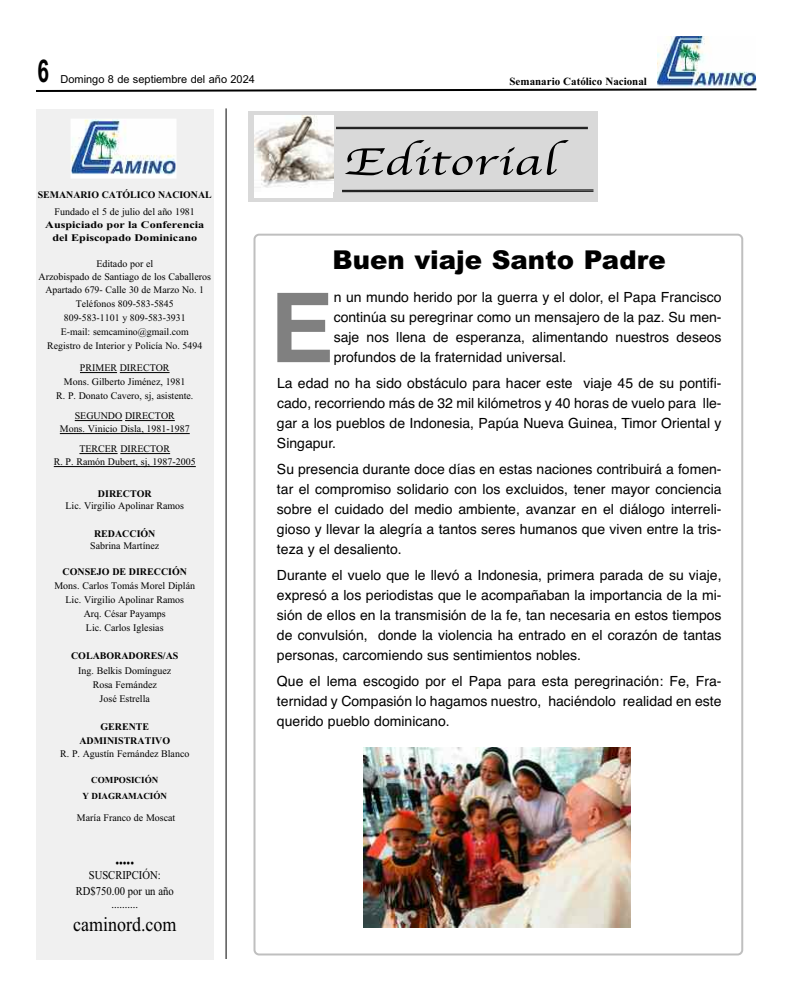
<style>
.page{position:relative;width:792px;height:1008px;background:#fff}
.page>*{position:absolute;margin:0;border:0;box-sizing:border-box;transform-origin:0 0}
.t1{font:700 96.2px "Helvetica";color:#808080}
.t2{font:39.9px "Apple Chancery";letter-spacing:.015em;color:#000;scale:1.35 1}
.t3{font:700 31.5px "Arial";color:#000;scale:.67 1}
.t4{font:900 26px "Arial";color:#000}
.t5{font:20.1px "Times New Roman";color:#000;scale:.89 1}
.t6{font:14px/20px "Helvetica";color:#000;text-align:justify}
.t7{font:11.9px/16px "Times New Roman";color:#000;text-align:center;scale:.89 1}
.t8{font:italic 11.9px "Times New Roman";color:#000;scale:.89 1}
.t9{font:11px "Arial";color:#000}
.t10{font:700 11px "Times New Roman";color:#000}
.t11{font:10.1px/14px "Times New Roman";color:#000;text-align:center}
.t12{font:700 10.1px/14px "Times New Roman";color:#000;text-align:center}
.t13{font:700 10.1px/13px "Times New Roman";color:#000;text-align:center;scale:1.2 1}
.t14{font:10px/14px "Times New Roman";color:#000;text-align:center}
.t15{font:700 10px "Times New Roman";color:#000}
.t16{font:700 9.2px/16px "Times New Roman";color:#000;text-align:center}
</style>
<div class="page">
<svg style="left:254px;top:234px;width:489px;height:722px"></svg>
<svg style="left:36px;top:88px;width:721px;height:4px"></svg>
<div style="left:248px;top:111px;width:350px;height:91px;background:#d9d9d9"></div>
<div style="left:36px;top:109px;width:178px;height:851px;background:#f0f0f0"></div>
<hr style="left:80px;top:372px;width:37px;height:1px;background:#000">
<hr style="left:120px;top:372px;width:50px;height:1px;background:#000">
<hr style="left:75px;top:420px;width:47px;height:1px;background:#000">
<hr style="left:125px;top:420px;width:50px;height:1px;background:#000">
<hr style="left:60px;top:433px;width:130px;height:1px;background:#000">
<hr style="left:79px;top:453px;width:39px;height:1px;background:#000">
<hr style="left:120px;top:453px;width:50px;height:1px;background:#000">
<hr style="left:54px;top:466px;width:142px;height:1px;background:#000">
<img style="left:73px;top:121px;width:101px;height:55px">
<div style="left:71px;top:119px;width:105px;height:59px;border:1px solid #fff"></div>
<div style="left:255px;top:115px;width:78px;height:83px;background:#fff"></div>
<img style="left:255px;top:115px;width:78px;height:73px">
<svg style="left:342px;top:189px;width:252px;height:3px"></svg>
<hr style="left:336px;top:127px;width:252px;height:1px;background:#000">
<hr style="left:336px;top:128px;width:252px;height:1px;background:#000">
<hr style="left:226px;top:108px;width:1px;height:851px;background:#000">
<img style="left:657px;top:36px;width:99px;height:51px">
<img style="left:363px;top:748px;width:268px;height:180px">
<h3 class="t3" style="left:37px;top:53px;width:19px">6</h3>
<p class="t9" style="left:61px;top:73px;width:196px">Domingo 8 de septiembre del año 2024</p>
<p class="t10" style="left:510px;top:74px;width:139px">Semanario Católico Nacional</p>
<h2 class="t2" style="left:344px;top:137px;width:159px">Editorial</h2>
<p class="t15" style="left:38px;top:189px;width:175px">SEMANARIO CATÓLICO NACIONAL</p>
<p class="t11" style="left:55px;top:205px;width:142px">Fundado el 5 de julio del año 1981</p>
<p class="t13" style="left:45px;top:218px;width:134px">Auspiciado por la Conferencia del Episcopado Dominicano</p>
<p class="t11" style="left:39px;top:257px;width:174px;line-height:13px">Editado por el<br>Arzobispado de Santiago de los Caballeros</p>
<p class="t14" style="left:45px;top:283px;width:160px">Apartado 679- Calle 30 de Marzo No. 1<br>Teléfonos 809-583-5845<br>809-583-1101 y 809-583-3931<br>E-mail: semcamino@gmail.com<br>Registro de Interior y Policía No. 5494</p>
<p class="t11" style="left:56px;top:361px;width:139px">PRIMER DIRECTOR<br>Mons. Gilberto Jiménez, 1981<br>R. P. Donato Cavero, sj, asistente.</p>
<p class="t11" style="left:60px;top:409px;width:131px;line-height:13px">SEGUNDO DIRECTOR<br>Mons. Vinicio Disla, 1981-1987</p>
<p class="t11" style="left:54px;top:442px;width:144px;line-height:13px">TERCER DIRECTOR<br>R. P. Ramón Dubert, sj, 1987-2005</p>
<p class="t12" style="left:98px;top:487px;width:55px">DIRECTOR</p>
<p class="t11" style="left:66px;top:499px;width:120px">Lic. Virgilio Apolinar Ramos</p>
<p class="t12" style="left:94px;top:527px;width:63px">REDACCIÓN</p>
<p class="t11" style="left:90px;top:539px;width:71px">Sabrina Martínez</p>
<p class="t12" style="left:63px;top:565px;width:126px">CONSEJO DE DIRECCIÓN</p>
<p class="t11" style="left:54px;top:579px;width:142px">Mons. Carlos Tomás Morel Diplán<br>Lic. Virgilio Apolinar Ramos<br>Arq. César Payamps<br>Lic. Carlos Iglesias</p>
<p class="t12" style="left:71px;top:649px;width:109px">COLABORADORES/AS</p>
<p class="t11" style="left:78px;top:664px;width:95px">Ing. Belkis Domínguez<br>Rosa Fernández<br>José Estrella</p>
<p class="t12" style="left:79px;top:720px;width:92px">GERENTE<br>ADMINISTRATIVO</p>
<p class="t11" style="left:60px;top:747px;width:131px">R. P. Agustín Fernández Blanco</p>
<p class="t16" style="left:82px;top:772px;width:86px">COMPOSICIÓN<br>Y DIAGRAMACIÓN</p>
<p class="t11" style="left:77px;top:811px;width:100px">María Franco de Moscat</p>
<p class="t8" style="left:115px;top:856px;width:22px">•••••</p>
<p class="t7" style="left:76px;top:867px;width:112px">SUSCRIPCIÓN:<br>RD$750.00 por un año</p>
<p class="t7" style="left:112px;top:896px;width:31px">..........</p>
<h3 class="t5" style="left:73px;top:913px;width:118px">caminord.com</h3>
<h3 class="t4" style="left:333px;top:245px;width:335px">Buen viaje Santo Padre</h3>
<h1 class="t1" style="left:270px;top:273px;width:66px">E</h1>
<p class="t6" style="left:334px;top:287px;width:389px">n un mundo herido por la guerra y el dolor, el Papa Francisco continúa su peregrinar como un mensajero de la paz. Su men&shy;saje nos llena de esperanza, alimentando nuestros deseos profundos de la fraternidad universal.</p>
<p class="t6" style="left:277px;top:373px;width:446px">La edad no ha sido obstáculo para hacer este viaje 45 de su pontifi&shy;cado, recorriendo más de 32 mil kilómetros y 40 horas de vuelo para lle&shy;gar a los pueblos de Indonesia, Papúa Nueva Guinea, Timor Oriental y Singapur.</p>
<p class="t6" style="left:277px;top:459px;width:446px">Su presencia durante doce días en estas naciones contribuirá a fomen&shy;tar el compromiso solidario con los excluidos, tener mayor conciencia sobre el cuidado del medio ambiente, avanzar en el diálogo interreli&shy;gioso y llevar la alegría a tantos seres humanos que viven entre la tris&shy;teza y el desaliento.</p>
<p class="t6" style="left:277px;top:565px;width:446px">Durante el vuelo que le llevó a Indonesia, primera parada de su viaje, expresó a los periodistas que le acompañaban la importancia de la mi&shy;sión de ellos en la transmisión de la fe, tan necesaria en estos tiempos de convulsión, donde la violencia ha entrado en el corazón de tantas personas, carcomiendo sus sentimientos nobles.</p>
<p class="t6" style="left:277px;top:671px;width:446px">Que el lema escogido por el Papa para esta peregrinación: Fe, Fra&shy;ternidad y Compasión lo hagamos nuestro, haciéndolo realidad en este querido pueblo dominicano.</p>
</div>
